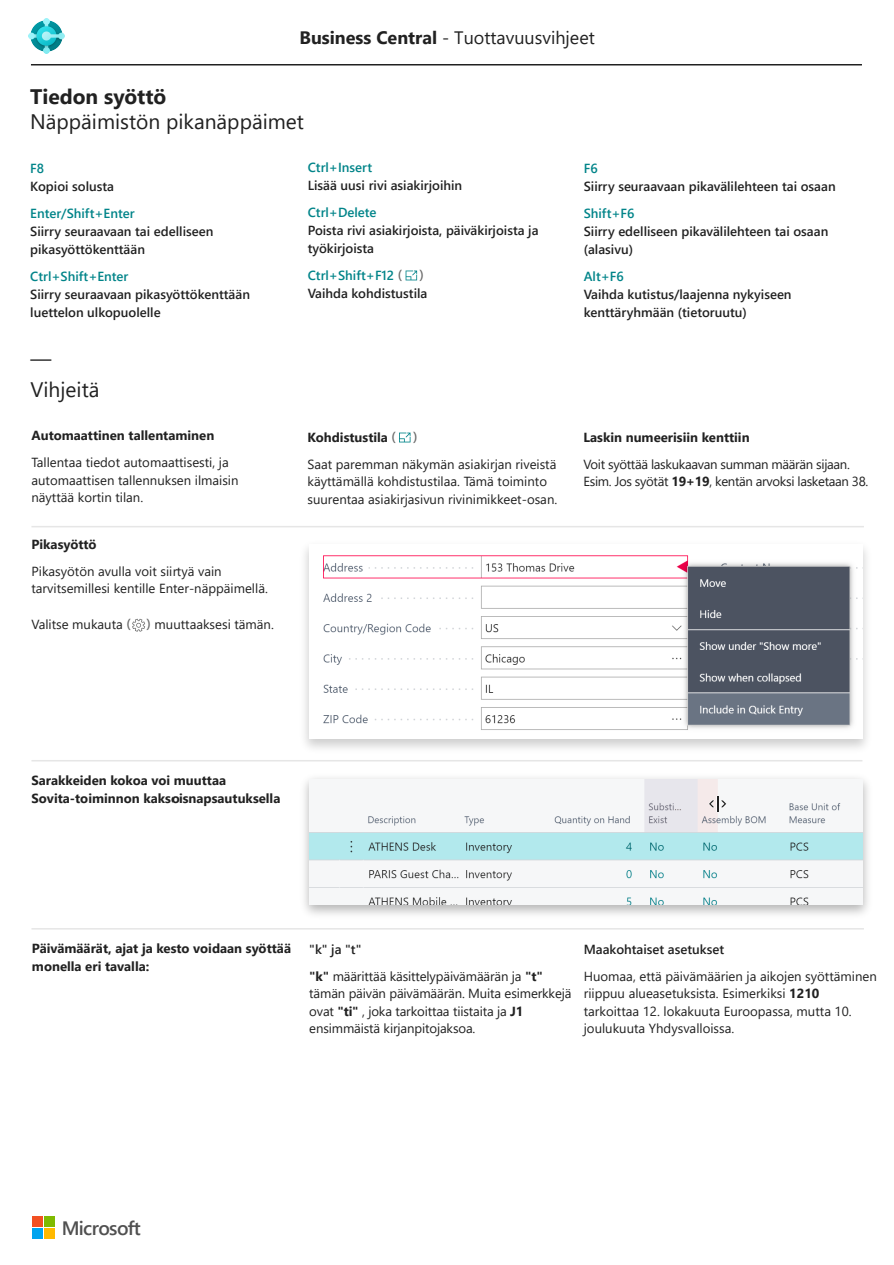
<style>
.page{position:relative;width:894px;height:1265px;background:#fff}
.page>*{position:absolute;margin:0;border:0;box-sizing:border-box;transform-origin:0 0}
.t1{font:21px/31.5px "Segoe UI";color:#212121}
.t2{font:700 21px "Segoe UI";color:#212121}
.t3{font:600 19.35px "Segoe UI";letter-spacing:-.03em;color:#505050}
.t4{font:18px "Segoe UI";color:#212121}
.t5{font:13.2px/17.5px "Segoe UI";color:#212121}
.t6{font:600 13.2px/18px "Segoe UI";color:#212121}
.t7{font:700 13.2px/17.5px "Segoe UI";color:#212121}
.t8{font:600 13.2px "Segoe UI";color:#008489}
.t9{font:13.2px/17.5px "Segoe UI";letter-spacing:-.025em;color:#212121}
.t10{font:600 13.2px "Segoe UI";color:#6a6a6a}
.s1{font-weight:700}
.s2{font-weight:600;color:#6a6a6a}
.s3{color:#6a6a6a}
.s4{font-weight:600}
</style>
<div class="page">
<hr style="left:31px;top:64px;width:831px;height:1px;background:#212121">
<div style="left:32px;top:1216px;width:11px;height:10px;background:#f25022"></div>
<div style="left:44px;top:1216px;width:11px;height:10px;background:#7fba00"></div>
<div style="left:32px;top:1228px;width:11px;height:10px;background:#00a4ef"></div>
<div style="left:44px;top:1228px;width:11px;height:10px;background:#ffb900"></div>
<img style="left:28px;top:18px;width:36px;height:36px">
<img style="left:304px;top:803px;width:564px;height:112px">
<hr style="left:31px;top:526px;width:833px;height:1px;background:#e6e6e6">
<hr style="left:31px;top:760px;width:831px;height:1px;background:#e6e6e6">
<hr style="left:31px;top:928px;width:833px;height:1px;background:#e6e6e6">
<svg style="left:406px;top:270px;width:11px;height:10px"></svg>
<img style="left:309px;top:803px;width:553px;height:101px">
<svg style="left:708px;top:803px;width:19px;height:9px"></svg>
<img style="left:173px;top:527px;width:695px;height:276px">
<img style="left:309px;top:545px;width:553px;height:193px">
<svg style="left:399px;top:432px;width:12px;height:10px"></svg>
<svg style="left:132px;top:618px;width:13px;height:14px"></svg>
<h3 class="t4" style="left:300px;top:20px;width:297px"><span class="s1">Business Central</span> - Tuottavuusvihjeet</h3>
<h1 class="t2" style="left:30px;top:76px;width:138px">Tiedon syöttö</h1>
<h1 class="t1" style="left:30px;top:104px;width:275px">Näppäimistön pikanäppäimet</h1>
<p class="t8" style="left:30px;top:156px;width:15px">F8</p>
<p class="t6" style="left:30px;top:176px;width:85px">Kopioi solusta</p>
<p class="t8" style="left:30px;top:201px;width:106px">Enter/Shift+Enter</p>
<p class="t6" style="left:30px;top:221px;width:185px">Siirry seuraavaan tai edelliseen pikasyöttökenttään</p>
<p class="t8" style="left:30px;top:264px;width:100px">Ctrl+Shift+Enter</p>
<p class="t6" style="left:30px;top:284px;width:221px">Siirry seuraavaan pikasyöttökenttään luettelon ulkopuolelle</p>
<h1 class="t1" style="left:31px;top:341px;width:70px">—<br>Vihjeitä</h1>
<p class="t7" style="left:31px;top:426px;width:184px">Automaattinen tallentaminen</p>
<p class="t5" style="left:31px;top:452px;width:209px">Tallentaa tiedot automaattisesti, ja automaattisen tallennuksen ilmaisin näyttää kortin tilan.</p>
<p class="t7" style="left:31px;top:535px;width:67px">Pikasyöttö</p>
<p class="t5" style="left:31px;top:561px;width:238px">Pikasyötön avulla voit siirtyä vain tarvitsemillesi kentille Enter-näppäimellä.</p>
<p class="t5" style="left:31px;top:614px;width:244px">Valitse mukauta <span class="s2">( )</span> muuttaaksesi tämän.</p>
<p class="t8" style="left:308px;top:155px;width:66px">Ctrl+Insert</p>
<p class="t6" style="left:308px;top:175px;width:156px">Lisää uusi rivi asiakirjoihin</p>
<p class="t8" style="left:308px;top:200px;width:70px">Ctrl+Delete</p>
<p class="t6" style="left:308px;top:220px;width:232px">Poista rivi asiakirjoista, päiväkirjoista ja työkirjoista</p>
<p class="t8" style="left:308px;top:263px;width:96px">Ctrl+Shift+F12 <span class="s3">(</span></p>
<p class="t10" style="left:419px;top:261px;width:6px">)</p>
<p class="t6" style="left:308px;top:283px;width:121px">Vaihda kohdistustila</p>
<p class="t7" style="left:307px;top:427px;width:90px">Kohdistustila <span class="s2">(</span></p>
<p class="t10" style="left:413px;top:424px;width:6px">)</p>
<p class="t5" style="left:307px;top:454px;width:251px">Saat paremman näkymän asiakirjan riveistä käyttämällä kohdistustilaa. Tämä toiminto suurentaa asiakirjasivun rivinimikkeet-osan.</p>
<p class="t8" style="left:584px;top:156px;width:15px">F6</p>
<p class="t6" style="left:584px;top:176px;width:253px">Siirry seuraavaan pikavälilehteen tai osaan</p>
<p class="t8" style="left:584px;top:201px;width:52px">Shift+F6</p>
<p class="t6" style="left:584px;top:221px;width:246px">Siirry edelliseen pikavälilehteen tai osaan (alasivu)</p>
<p class="t8" style="left:584px;top:264px;width:42px">Alt+F6</p>
<p class="t6" style="left:584px;top:284px;width:209px">Vaihda kutistus/laajenna nykyiseen kenttäryhmään (tietoruutu)</p>
<p class="t7" style="left:583px;top:427px;width:168px">Laskin numeerisiin kenttiin</p>
<p class="t9" style="left:583px;top:454px;width:286px">Voit syöttää laskukaavan summan määrän sijaan.<br>Esim. Jos syötät <span class="s1">19+19</span>, kentän arvoksi lasketaan 38.</p>
<p class="t7" style="left:31px;top:770px;width:250px">Sarakkeiden kokoa voi muuttaa<br>Sovita-toiminnon kaksoisnapsautuksella</p>
<p class="t7" style="left:32px;top:938px;width:261px">Päivämäärät, ajat ja kesto voidaan syöttää monella eri tavalla:</p>
<p class="t5" style="left:309px;top:935px;width:235px;line-height:26.5px"><span class="s4">"k" ja "t"<br></span><span class="s1">"k"</span> määrittää käsittelypäivämäärän ja <span class="s1">"t"</span></p>
<p class="t5" style="left:309px;top:983px;width:264px">tämän päivän päivämäärän. Muita esimerkkejä ovat <span class="s1">"ti"</span> , joka tarkoittaa tiistaita ja <span class="s1">J1 </span>ensimmäistä kirjanpitojaksoa.</p>
<p class="t6" style="left:584px;top:939px;width:142px">Maakohtaiset asetukset</p>
<p class="t5" style="left:584px;top:966px;width:295px">Huomaa, että päivämäärien ja aikojen syöttäminen riippuu alueasetuksista. Esimerkiksi <span class="s1">1210 </span>tarkoittaa 12. lokakuuta Euroopassa, mutta 10. joulukuuta Yhdysvalloissa.</p>
<h2 class="t3" style="left:62px;top:1209px;width:81px">Microsoft</h2>
</div>
